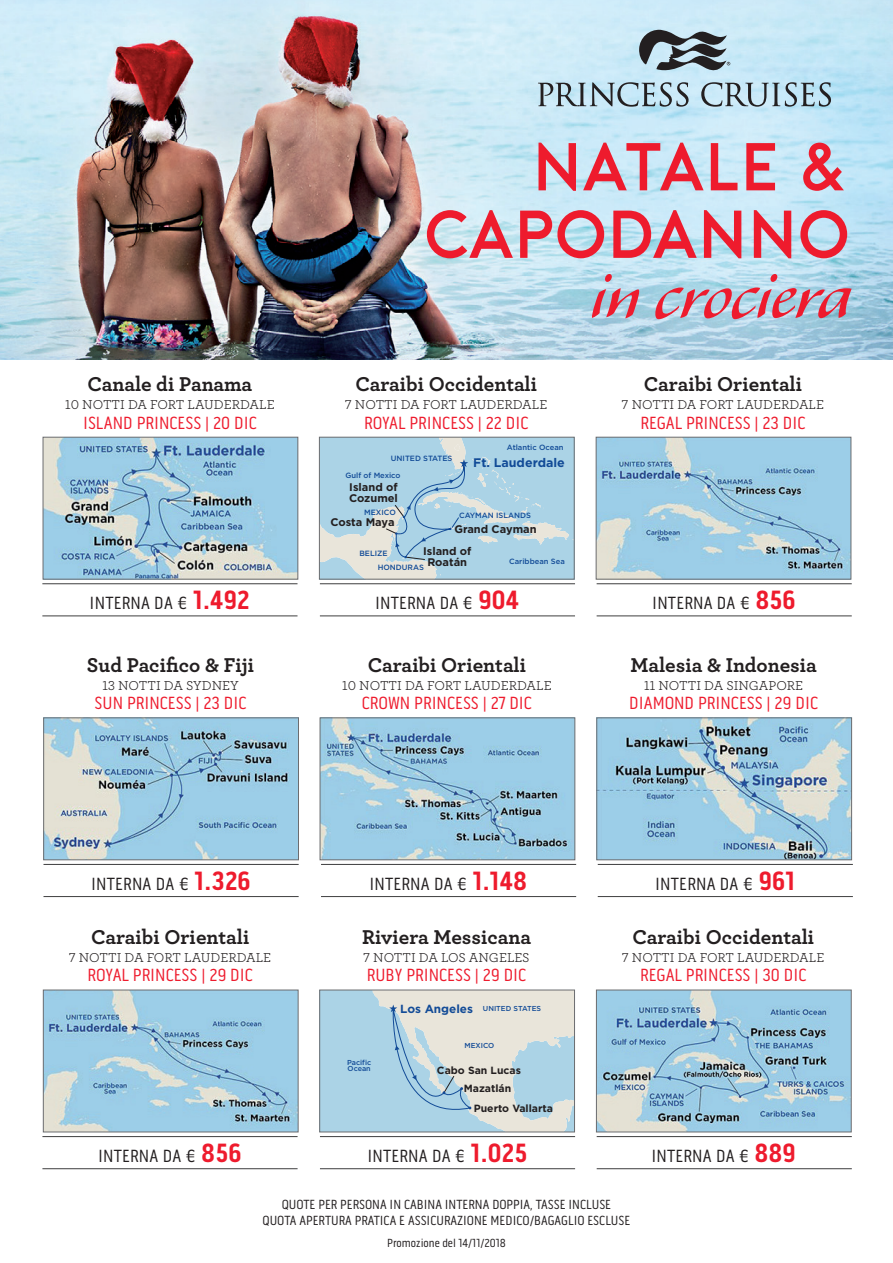
<style>
.page{position:relative;width:893px;height:1263px;background:#fff}
.page>*{position:absolute;margin:0;border:0;box-sizing:border-box;transform-origin:0 0}
.t1{font:82.5px "Alexa Std";letter-spacing:-.02em;color:#ee1b2d}
.t2{font:500 67.5px/67.5px "Porter";letter-spacing:-.01em;color:#ee1b2d;text-align:right}
.t3{font:700 21px "Archer";color:#231f20}
.t4{font:18px "Pill Gothic 300 mg";color:#ee1b2d}
.t5{font:18px "Pill Gothic 300 mg";letter-spacing:.01em;color:#231f20}
.t6{font:13.5px "Archer";color:#231f20}
.t7{font:13.5px/16.2px "Pill Gothic 300 mg";color:#231f20;text-align:center}
.t8{font:700 12.45px "Gotham";color:#124b97}
.t9{font:12px "Pill Gothic 300 mg";color:#231f20}
.t10{font:700 11.7px "Gotham";color:#124b97}
.t11{font:700 11.1px/11.1px "Gotham";color:#231f20}
.t12{font:700 10.5px "Gotham";color:#231f20}
.t13{font:500 7.65px/14px "Gotham";color:#124b97}
.t14{font:500 7.2px/6.6px "Gotham";color:#124b97}
.s1{font-weight:700;font-size:27px;color:#ee1b2d}
</style>
<div class="page">
<img style="left:0;top:0;width:893px;height:359px">
<img style="left:45px;top:439px;width:251px;height:138px">
<div style="left:43px;top:437px;width:255px;height:142px;border:1px solid #6c6d70"></div>
<hr style="left:42px;top:583px;width:255px;height:1px;background:#3e3e3f">
<hr style="left:42px;top:616px;width:255px;height:1px;background:#3e3e3f">
<svg style="left:321px;top:439px;width:251px;height:138px;background:#b4d4e2"></svg>
<div style="left:319px;top:437px;width:255px;height:142px;border:1px solid #6c6d70"></div>
<img style="left:598px;top:439px;width:251px;height:138px">
<div style="left:596px;top:437px;width:255px;height:142px;border:1px solid #6c6d70"></div>
<img style="left:46px;top:720px;width:251px;height:138px">
<div style="left:44px;top:718px;width:255px;height:142px;border:1px solid #6c6d70"></div>
<img style="left:322px;top:720px;width:251px;height:138px">
<div style="left:320px;top:718px;width:255px;height:142px;border:1px solid #6c6d70"></div>
<img style="left:599px;top:720px;width:251px;height:138px">
<div style="left:597px;top:718px;width:255px;height:142px;border:1px solid #6c6d70"></div>
<img style="left:45px;top:992px;width:251px;height:138px">
<div style="left:43px;top:990px;width:255px;height:142px;border:1px solid #6c6d70"></div>
<svg style="left:322px;top:992px;width:251px;height:138px;background:#c4d9df"></svg>
<div style="left:320px;top:990px;width:255px;height:142px;border:1px solid #6c6d70"></div>
<img style="left:598px;top:992px;width:251px;height:138px">
<div style="left:596px;top:990px;width:255px;height:142px;border:1px solid #6c6d70"></div>
<hr style="left:320px;top:583px;width:255px;height:1px;background:#3e3e3f">
<hr style="left:320px;top:616px;width:255px;height:1px;background:#3e3e3f">
<hr style="left:597px;top:583px;width:255px;height:1px;background:#3e3e3f">
<hr style="left:597px;top:616px;width:255px;height:1px;background:#3e3e3f">
<hr style="left:44px;top:864px;width:255px;height:1px;background:#3e3e3f">
<hr style="left:44px;top:896px;width:255px;height:1px;background:#3e3e3f">
<hr style="left:321px;top:864px;width:255px;height:1px;background:#3e3e3f">
<hr style="left:321px;top:896px;width:255px;height:1px;background:#3e3e3f">
<hr style="left:598px;top:864px;width:255px;height:1px;background:#3e3e3f">
<hr style="left:598px;top:896px;width:255px;height:1px;background:#3e3e3f">
<hr style="left:42px;top:1136px;width:256px;height:1px;background:#3e3e3f">
<hr style="left:42px;top:1168px;width:256px;height:1px;background:#3e3e3f">
<hr style="left:320px;top:1136px;width:255px;height:1px;background:#3e3e3f">
<hr style="left:320px;top:1168px;width:255px;height:1px;background:#3e3e3f">
<hr style="left:597px;top:1136px;width:255px;height:1px;background:#3e3e3f">
<hr style="left:597px;top:1168px;width:255px;height:1px;background:#3e3e3f">
<svg style="left:538px;top:30px;width:293px;height:77px;background:#aec8d5"></svg>
<h3 class="t3" style="left:88px;top:367px;width:166px">Canale di Panama</h3>
<p class="t6" style="left:65px;top:395px;width:211px">10 NOTTI DA FORT LAUDERDALE</p>
<h3 class="t4" style="left:83px;top:412px;width:175px">ISLAND PRINCESS | 20 DIC</h3>
<h3 class="t5" style="left:90px;top:592px;width:161px">INTERNA DA € <span class="s1">1.492</span></h3>
<h3 class="t3" style="left:87px;top:648px;width:169px">Sud Pacifico &amp; Fiji</h3>
<p class="t6" style="left:103px;top:676px;width:138px">13 NOTTI DA SYDNEY</p>
<h3 class="t4" style="left:95px;top:693px;width:153px">SUN PRINCESS | 23 DIC</h3>
<h2 class="t2" style="left:424px;top:133px;width:428px">NATALE &amp;<br>CAPODANNO</h2>
<h1 class="t1" style="left:589px;top:256px;width:262px">in crociera</h1>
<h3 class="t3" style="left:355px;top:367px;width:183px">Caraibi Occidentali</h3>
<p class="t6" style="left:345px;top:395px;width:204px">7 NOTTI DA FORT LAUDERDALE</p>
<h3 class="t4" style="left:364px;top:412px;width:166px">ROYAL PRINCESS | 22 DIC</h3>
<p class="t13" style="left:391px;top:451px;width:63px">UNITED STATES</p>
<p class="t13" style="left:346px;top:468px;width:56px">Gulf of Mexico</p>
<p class="t13" style="left:507px;top:440px;width:58px">Atlantic Ocean</p>
<p class="t8" style="left:473px;top:454px;width:93px">Ft. Lauderdale</p>
<p class="t11" style="left:349px;top:482px;width:50px">Island of<br>Cozumel</p>
<p class="t11" style="left:330px;top:516px;width:66px">Costa Maya</p>
<p class="t13" style="left:364px;top:505px;width:33px">MEXICO</p>
<p class="t13" style="left:459px;top:508px;width:73px">CAYMAN ISLANDS</p>
<p class="t11" style="left:454px;top:524px;width:84px">Grand Cayman</p>
<p class="t11" style="left:423px;top:545px;width:50px;text-align:center">Island of<br>Roatán</p>
<p class="t13" style="left:378px;top:546px;width:48px;text-indent:-18px">BELIZE<br>HONDURAS</p>
<p class="t13" style="left:509px;top:554px;width:57px">Caribbean Sea</p>
<h3 class="t3" style="left:644px;top:367px;width:160px">Caraibi Orientali</h3>
<p class="t6" style="left:622px;top:395px;width:204px">7 NOTTI DA FORT LAUDERDALE</p>
<h3 class="t4" style="left:640px;top:412px;width:167px">REGAL PRINCESS | 23 DIC</h3>
<h3 class="t5" style="left:375px;top:592px;width:146px">INTERNA DA € <span class="s1">904</span></h3>
<h3 class="t5" style="left:652px;top:592px;width:145px">INTERNA DA € <span class="s1">856</span></h3>
<h3 class="t3" style="left:368px;top:648px;width:160px">Caraibi Orientali</h3>
<p class="t6" style="left:342px;top:676px;width:211px">10 NOTTI DA FORT LAUDERDALE</p>
<h3 class="t4" style="left:362px;top:693px;width:172px">CROWN PRINCESS | 27 DIC</h3>
<h3 class="t3" style="left:631px;top:648px;width:188px">Malesia &amp; Indonesia</h3>
<p class="t6" style="left:644px;top:676px;width:161px">11 NOTTI DA SINGAPORE</p>
<h3 class="t4" style="left:629px;top:693px;width:190px">DIAMOND PRINCESS | 29 DIC</h3>
<h3 class="t5" style="left:91px;top:873px;width:161px">INTERNA DA € <span class="s1">1.326</span></h3>
<h3 class="t5" style="left:369px;top:873px;width:159px">INTERNA DA € <span class="s1">1.148</span></h3>
<h3 class="t5" style="left:655px;top:873px;width:141px">INTERNA DA € <span class="s1">961</span></h3>
<h3 class="t3" style="left:91px;top:920px;width:160px">Caraibi Orientali</h3>
<p class="t6" style="left:69px;top:948px;width:204px">7 NOTTI DA FORT LAUDERDALE</p>
<h3 class="t4" style="left:88px;top:965px;width:167px">ROYAL PRINCESS | 29 DIC</h3>
<h3 class="t3" style="left:362px;top:920px;width:171px">Riviera Messicana</h3>
<p class="t6" style="left:363px;top:948px;width:168px">7 NOTTI DA LOS ANGELES</p>
<h3 class="t4" style="left:367px;top:965px;width:161px">RUBY PRINCESS | 29 DIC</h3>
<p class="t14" style="left:347px;top:1058px;width:25px">Pacific<br>Ocean</p>
<p class="t10" style="left:400px;top:1002px;width:74px">Los Angeles</p>
<p class="t14" style="left:483px;top:1005px;width:60px">UNITED STATES</p>
<p class="t14" style="left:465px;top:1042px;width:31px">MEXICO</p>
<p class="t12" style="left:437px;top:1064px;width:85px">Cabo San Lucas</p>
<p class="t12" style="left:474px;top:1102px;width:81px">Puerto Vallarta</p>
<p class="t12" style="left:464px;top:1082px;width:49px">Mazatlán</p>
<h3 class="t3" style="left:632px;top:920px;width:183px">Caraibi Occidentali</h3>
<p class="t6" style="left:622px;top:948px;width:204px">7 NOTTI DA FORT LAUDERDALE</p>
<h3 class="t4" style="left:640px;top:965px;width:168px">REGAL PRINCESS | 30 DIC</h3>
<h3 class="t5" style="left:98px;top:1145px;width:145px">INTERNA DA € <span class="s1">856</span></h3>
<h3 class="t5" style="left:367px;top:1145px;width:161px">INTERNA DA € <span class="s1">1.025</span></h3>
<h3 class="t5" style="left:651px;top:1145px;width:146px">INTERNA DA € <span class="s1">889</span></h3>
<p class="t7" style="left:263px;top:1196px;width:369px">QUOTE PER PERSONA IN CABINA INTERNA DOPPIA, TASSE INCLUSE<br>QUOTA APERTURA PRATICA E ASSICURAZIONE MEDICO/BAGAGLIO ESCLUSE</p>
<p class="t9" style="left:387px;top:1236px;width:120px">Promozione del 14/11/2018</p>
</div>
